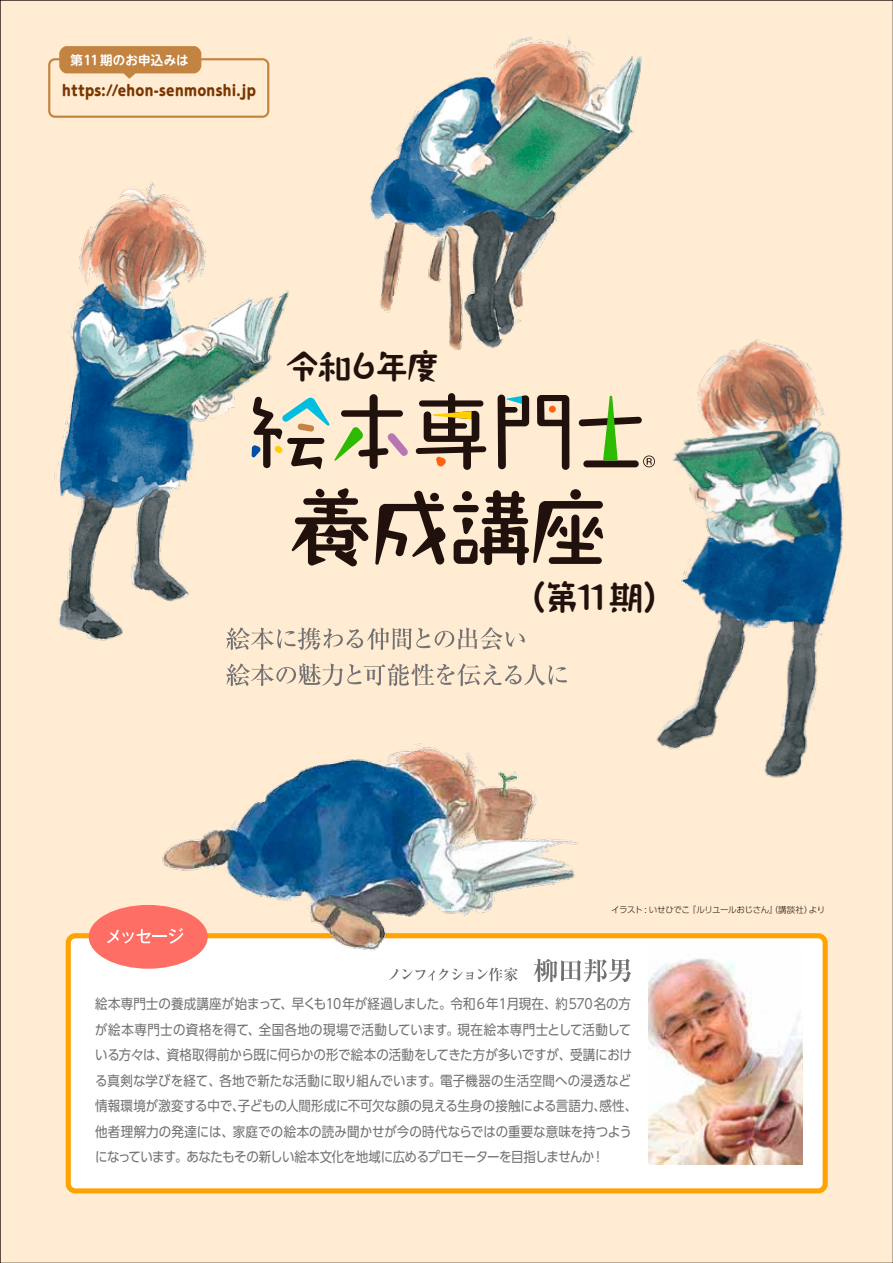
<style>
.page{position:relative;width:893px;height:1263px;background:#ffecd2}
.page>*{position:absolute;margin:0;border:0;box-sizing:border-box;transform-origin:0 0}
.t1{font:700 34.05px "Takarhythm Min De";letter-spacing:-.075em;color:#21110d}
.t2{font:800 14.4px "UD Shin M Go Pro";letter-spacing:.02em;color:#783600;scale:.93 1}
.t3{font:13.8px/25.5px "UD Shin Go Pro";color:#737172;scale:.9 1}
.t4{font:13.8px "UD Shin Go Pro";letter-spacing:-.045em;color:#737172;scale:.9 1}
.t5{font:700 12.75px "UD Shin M Go Pro De";letter-spacing:.025em;color:#fff}
.t6{font:300 8.55px "UD Shin Go Pro";letter-spacing:-.05em;color:#21110d}
</style>
<div class="page">
<div style="left:68px;top:936px;width:757px;height:255px;background:#fff;border-radius:7px"></div>
<div style="left:66px;top:933px;width:762px;height:260px;border:5px solid #ffa300;border-radius:7px"></div>
<img style="left:54px;top:182px;width:238px;height:459px">
<img style="left:369px;top:36px;width:273px;height:315px">
<img style="left:159px;top:743px;width:423px;height:211px">
<img style="left:638px;top:332px;width:206px;height:446px">
<svg style="left:226px;top:627px;width:299px;height:23px"></svg>
<svg style="left:226px;top:663px;width:341px;height:23px"></svg>
<div style="left:89px;top:905px;width:119px;height:64px;background:#ff6e65;border-radius:50%"></div>
<svg style="left:107px;top:928px;width:76px;height:16px"></svg>
<img style="left:648px;top:958px;width:154px;height:207px">
<svg style="left:389px;top:967px;width:129px;height:14px"></svg>
<svg style="left:534px;top:959px;width:97px;height:23px"></svg>
<svg style="left:292px;top:488px;width:76px;height:78px"></svg>
<svg style="left:375px;top:491px;width:70px;height:74px"></svg>
<svg style="left:453px;top:489px;width:150px;height:76px"></svg>
<div style="left:48px;top:58px;width:221px;height:60px;border:2px solid #c38341;border-radius:6px"></div>
<svg style="left:58px;top:46px;width:144px;height:33px"></svg>
<svg style="left:537px;top:395px;width:32px;height:75px"></svg>
<svg style="left:498px;top:395px;width:31px;height:74px"></svg>
<svg style="left:252px;top:394px;width:156px;height:75px"></svg>
<svg style="left:416px;top:393px;width:70px;height:77px"></svg>
<div style="left:549px;top:406px;width:7px;height:7px;background:#ff6111;border-radius:50%"></div>
<svg style="left:579px;top:396px;width:76px;height:71px"></svg>
<p class="t5" style="left:70px;top:50px;width:120px">第11期のお申込みは</p>
<p class="t2" style="left:62px;top:79px;width:210px">https://ehon-senmonshi.jp</p>
<h1 class="t1" style="left:347px;top:346px;width:95px">６年度</h1>
<h1 class="t1" style="left:286px;top:346px;width:68px">令和</h1>
<h1 class="t1" style="left:515px;top:578px;width:161px">（第11 期(</h1>
<p class="t6" style="left:688px;top:903px;width:126px">『ルリユールおじさん』（講談社）</p>
<p class="t6" style="left:611px;top:903px;width:80px">イラスト : いせひでこ</p>
<p class="t6" style="left:809px;top:903px;width:18px">より</p>
<p class="t3" style="left:95px;top:991px;width:604px">絵本専門士の養成講座が始まって、早くも10年が経過しました。令和6年1月現在、約570名の方が絵本専門士の資格を得て、全国各地の現場で活動しています。現在絵本専門士として活動している方々は、資格取得前から既に何らかの形で絵本の活動をしてきた方が多いですが、受講における真剣な学びを経て、各地で新たな活動に取り組んでいます。電子機器の生活空間への浸透など情報環境が激変する中で子どもの人間形成に不可欠な顔の見える生身の接触による言語力感性、</p>
<p class="t3" style="left:232px;top:1093px;width:15px">、</p>
<p class="t3" style="left:95px;top:1118px;width:598px">他者理解力の発達には、家庭での絵本の読み聞かせが今の時代ならではの重要な意味を持つよう</p>
<p class="t3" style="left:592px;top:1144px;width:15px">!</p>
<p class="t3" style="left:594px;top:1093px;width:15px">、</p>
<p class="t4" style="left:95px;top:1146px;width:556px">になっています。あなたもその新しい絵本文化を地域に広めるプロモーターを目指しませんか</p>
</div>
